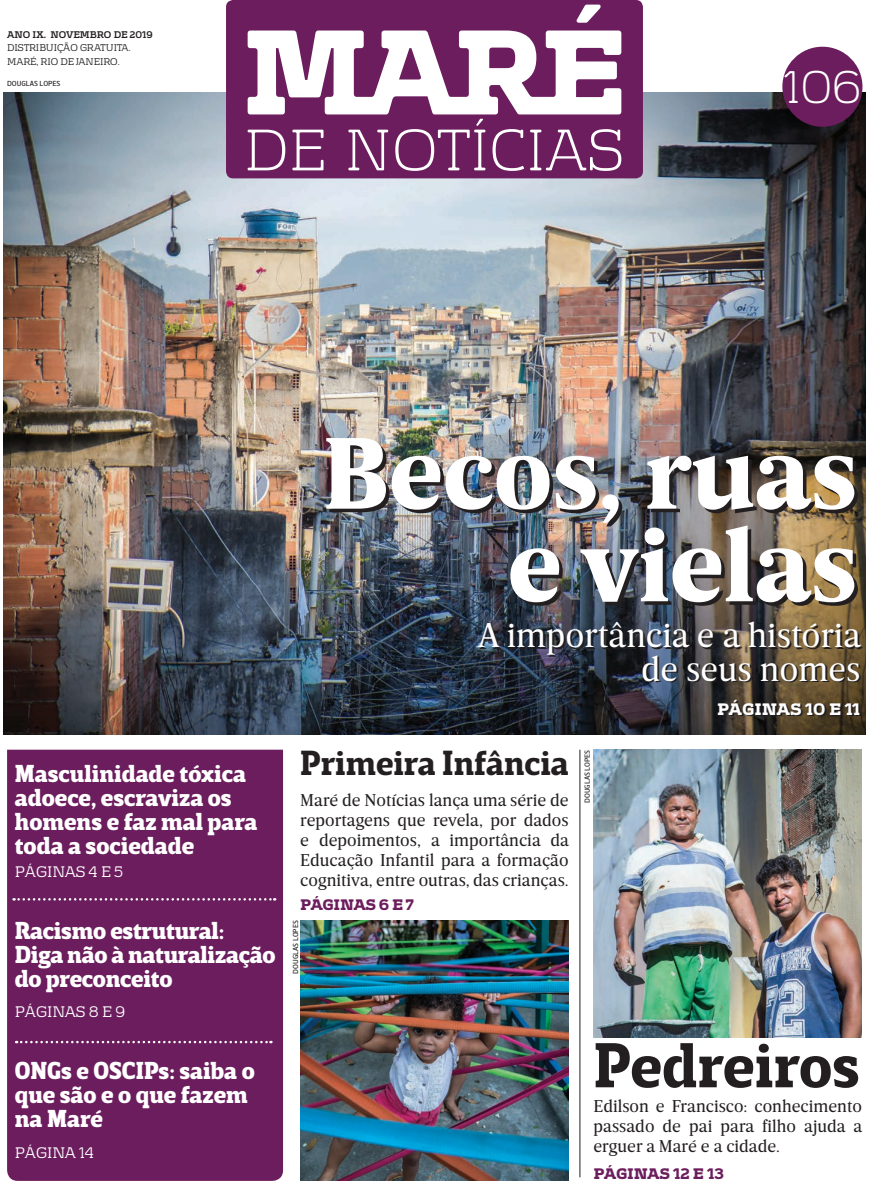
<style>
.page{position:relative;width:869px;height:1188px;background:#fff}
.page>*{position:absolute;margin:0;border:0;box-sizing:border-box;transform-origin:0 0}
.t1{font:900 103.75px/92.5px "Breve News";color:#fff;text-align:right}
.t2{font:700 61.25px "Breve Slab Title";color:#231f20}
.t3{font:300 41.25px "Vezus Serif W01";color:#fff}
.t4{font:35px/33.8px "Breve News";color:#fff;text-align:right}
.t5{font:700 33.75px "Breve Slab Title";color:#231f20}
.t6{font:900 23.75px/23.8px "Breve Slab Title";color:#fff}
.t7{font:17.5px/20px "Breve News";color:#231f20;text-align:justify}
.t8{font:900 15px "Vezus Serif W01";color:#fff}
.t9{font:13.75px "Vezus Serif W01";color:#fff}
.t10{font:900 13.75px "Vezus Serif W01";letter-spacing:-.01em;color:#6c1d5d}
.t11{font:8.75px/13.8px "Vezus Serif W01";color:#231f20}
.t12{font:700 8.75px "Vezus Serif W01";color:#231f20}
.t13{font:7.5px "Breve Sans Text";color:#231f20}
</style>
<div class="page">
<img style="left:3px;top:93px;width:862px;height:640px">
<div style="left:7px;top:749px;width:276px;height:431px;background:#6c1d5d"></div>
<div style="left:226px;top:0;width:416px;height:178px;background:#6c1d5d;border-radius:7px"></div>
<div style="left:782px;top:47px;width:80px;height:80px;background:#6c1d5d;border-radius:50%"></div>
<hr style="left:579px;top:749px;width:1px;height:427px;background:#231f20">
<svg style="left:14px;top:897px;width:261px;height:3px"></svg>
<svg style="left:576px;top:5px;width:24px;height:18px"></svg>
<svg style="left:247px;top:31px;width:374px;height:140px"></svg>
<svg style="left:16px;top:1040px;width:255px;height:2px"></svg>
<img style="left:300px;top:920px;width:268px;height:260px">
<img style="left:593px;top:749px;width:268px;height:287px">
<p class="t12" style="left:7px;top:28px;width:147px">ANO IX. NOVEMBRO DE 2019</p>
<p class="t11" style="left:7px;top:41px;width:125px">DISTRIBUIÇÃO GRATUITA.<br>MARÉ, RIO DE JANEIRO.</p>
<p class="t13" style="left:7px;top:79px;width:55px">DOUGLAS LOPES</p>
<h3 class="t3" style="left:783px;top:62px;width:79px">106</h3>
<h3 class="t6" style="left:15px;top:762px;width:244px">Masculinidade tóxica adoece, escraviza os homens e faz mal para toda a sociedade</h3>
<p class="t9" style="left:15px;top:863px;width:110px">PÁGINAS 4 E 5</p>
<h3 class="t6" style="left:15px;top:919px;width:262px">Racismo estrutural:<br>Diga não à naturalização do preconceito</h3>
<p class="t9" style="left:15px;top:1003px;width:111px">PÁGINAS 8 E 9</p>
<h3 class="t6" style="left:15px;top:1059px;width:241px">ONGs e OSCIPs: saiba o que são e o que fazem na Maré</h3>
<p class="t9" style="left:15px;top:1143px;width:81px">PÁGINA 14</p>
<h1 class="t1" style="left:322px;top:431px;width:536px">Becos, ruas e vielas</h1>
<h3 class="t4" style="left:478px;top:618px;width:384px">A importância e a história de seus nomes</h3>
<p class="t8" style="left:716px;top:698px;width:145px">PÁGINAS 10 E 11</p>
<h3 class="t5" style="left:300px;top:743px;width:270px">Primeira Infância</h3>
<p class="t7" style="left:300px;top:790px;width:270px">Maré de Notícias lança uma série de reportagens que revela, por dados e depoimentos, a importância da Educação Infantil para a formação cognitiva, entre outras, das crianças.</p>
<p class="t10" style="left:300px;top:894px;width:115px">PÁGINAS 6 E 7</p>
<p class="t13" style="left:291px;top:973px;width:55px;rotate:-90deg">DOUGLAS LOPES</p>
<p class="t13" style="left:582px;top:802px;width:55px;rotate:-90deg">DOUGLAS LOPES</p>
<h2 class="t2" style="left:593px;top:1028px;width:267px">Pedreiros</h2>
<p class="t7" style="left:593px;top:1096px;width:270px">Edilson e Francisco: conhecimento passado de pai para filho ajuda a erguer a Maré e a cidade.</p>
<p class="t10" style="left:593px;top:1163px;width:132px">PÁGINAS 12 E 13</p>
</div>
